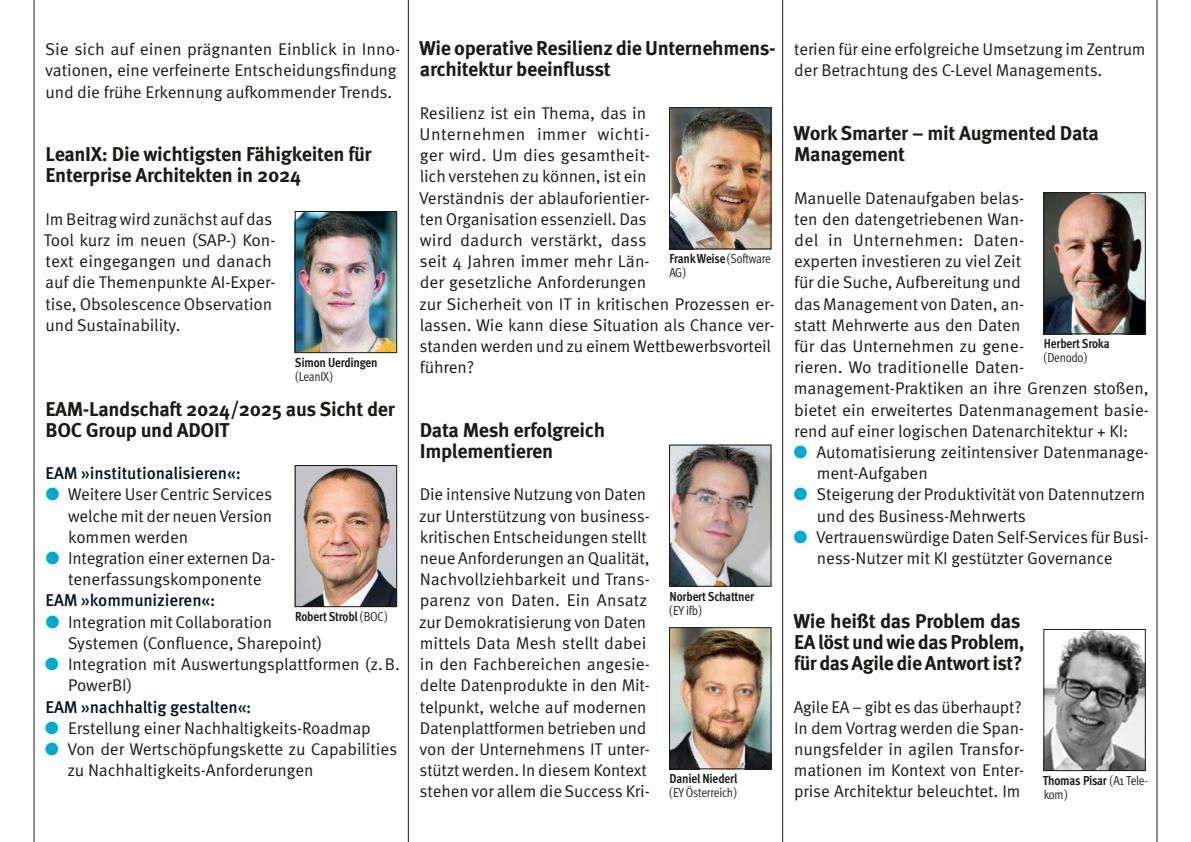
<style>
.page{position:relative;width:1191px;height:842px;background:#fff}
.page>*{position:absolute;margin:0;border:0;box-sizing:border-box;transform-origin:0 0}
.t1{font:700 20px/21.2px "Meta Pro";letter-spacing:-.015em;color:#1a1a18}
.t2{font:17px/21.2px "Meta Pro Norm";letter-spacing:-.005em;color:#1a1a18}
.t3{font:500 17px "Meta Pro";letter-spacing:-.005em;color:#00131a}
.t4{font:700 condensed 13px "Meta Pro";letter-spacing:-.015em;color:#1a1a18}
.t5{font:13px "Meta Pro Cond Norm";letter-spacing:-.015em;color:#1a1a18}
.s1{color:#00aacf}
.s2{font-family:"Meta Pro Cond Norm";font-weight:400;font-stretch:normal}
</style>
<div class="page">
<hr style="left:34px;top:0;width:1px;height:842px;background:#1a1a18">
<hr style="left:408px;top:0;width:1px;height:842px;background:#1a1a18">
<hr style="left:782px;top:0;width:1px;height:842px;background:#1a1a18">
<hr style="left:1156px;top:0;width:1px;height:842px;background:#1a1a18">
<img style="left:1045px;top:631px;width:98px;height:138px">
<div style="left:1043px;top:629px;width:102px;height:142px;border:1px solid #1a1a18"></div>
<img style="left:297px;top:213px;width:98px;height:138px">
<div style="left:295px;top:211px;width:102px;height:142px;border:1px solid #1a1a18"></div>
<img style="left:671px;top:447px;width:98px;height:137px">
<div style="left:669px;top:445px;width:102px;height:141px;border:1px solid #1a1a18"></div>
<img style="left:671px;top:629px;width:98px;height:138px">
<div style="left:669px;top:627px;width:102px;height:142px;border:1px solid #1a1a18"></div>
<img style="left:297px;top:467px;width:98px;height:138px">
<div style="left:295px;top:465px;width:102px;height:142px;border:1px solid #1a1a18"></div>
<img style="left:671px;top:109px;width:98px;height:138px">
<div style="left:669px;top:107px;width:102px;height:142px;border:1px solid #1a1a18"></div>
<img style="left:1045px;top:194px;width:98px;height:138px">
<div style="left:1043px;top:192px;width:102px;height:142px;border:1px solid #1a1a18"></div>
<p class="t2" style="left:45px;top:38px;width:357px">Sie sich auf einen prägnanten Einblick in Inno&shy;vationen, eine verfeinerte Entscheidungsfindung und die frühe Erkennung aufkommender Trends.</p>
<p class="t1" style="left:45px;top:142px;width:328px">LeanIX: Die wichtigsten Fähigkeiten für<br>Enterprise Architekten in 2024</p>
<p class="t2" style="left:44px;top:207px;width:233px">Im Beitrag wird zunächst auf das<br>Tool kurz im neuen (SAP-) Kon&shy;text eingegangen und danach auf die Themenpunkte AI-Exper&shy;tise, Obsolescence Observation und Sustainability.</p>
<p class="t4" style="left:295px;top:353px;width:84px">Simon Uerdingen</p>
<p class="t5" style="left:295px;top:367px;width:39px">(LeanIX)</p>
<p class="t1" style="left:45px;top:397px;width:351px">EAM-Landschaft 2024/2025 aus Sicht der<br>BOC Group und ADOIT</p>
<p class="t3" style="left:46px;top:460px;width:197px">EAM »institutionalisieren«:</p>
<p class="t2" style="left:68px;top:483px;width:206px;text-align:justify;text-indent:-23px"><span class="s1">●</span> Weitere User Centric Services welche mit der neuen Version kommen werden</p>
<p class="t2" style="left:46px;top:546px;width:231px;text-align:center"><span class="s1">●</span> Integration einer externen Da&shy;tenerfassungskomponente</p>
<p class="t3" style="left:46px;top:587px;width:171px">EAM »kommunizieren«:</p>
<p class="t2" style="left:68px;top:610px;width:256px;text-indent:-22px"><span class="s1">●</span> Integration mit Collaboration<br>Systemen (Confluence, Sharepoint)</p>
<p class="t2" style="left:68px;top:652px;width:333px;text-indent:-23px"><span class="s1">●</span> Integration mit Auswertungsplattformen (z.B.<br>PowerBI)</p>
<p class="t3" style="left:46px;top:693px;width:207px">EAM »nachhaltig gestalten«:</p>
<p class="t2" style="left:45px;top:716px;width:328px"><span class="s1">●</span> Erstellung einer Nachhaltigkeits-Roadmap</p>
<p class="t2" style="left:67px;top:737px;width:331px;text-indent:-23px"><span class="s1">●</span> Von der Wertschöpfungskette zu Capabilities zu Nachhaltigkeits-Anforderungen</p>
<p class="t4" style="left:295px;top:607px;width:94px">Robert Strobl <span class="s2">(BOC)</span></p>
<p class="t1" style="left:419px;top:36px;width:358px">Wie operative Resilienz die Unternehmens&shy;architektur beeinflusst</p>
<p class="t2" style="left:419px;top:101px;width:357px">Resilienz ist ein Thema, das in<br>Unternehmen immer wichti-<br>ger wird. Um dies gesamtheit-<br>lich verstehen zu können, ist ein<br>Verständnis der ablauforientier-<br>ten Organisation essenziell. Das<br>wird dadurch verstärkt, dass<br>seit 4 Jahren immer mehr Län-<br>der gesetzliche Anforderungen<br>zur Sicherheit von IT in kritischen Prozessen er&shy;lassen. Wie kann diese Situation als Chance ver&shy;standen werden und zu einem Wettbewerbsvorteil führen?</p>
<p class="t4" style="left:669px;top:249px;width:103px">Frank Weise <span class="s2">(Software</span></p>
<p class="t5" style="left:669px;top:263px;width:18px">AG)</p>
<p class="t1" style="left:420px;top:418px;width:187px">Data Mesh erfolgreich<br>Implementieren</p>
<p class="t2" style="left:419px;top:483px;width:232px">Die intensive Nutzung von Daten zur Unterstützung von business&shy;kritischen Entscheidungen stellt neue Anforderungen an Qualität,<br>Nachvollziehbarkeit und Trans&shy;parenz von Daten. Ein Ansatz zur Demokratisierung von Daten mittels Data Mesh stellt dabei in den Fachbereichen angesie&shy;delte Datenprodukte in den Mit&shy;telpunkt, welche auf modernen<br>Datenplattformen betrieben und von der Unternehmens IT unter&shy;stützt werden. In diesem Kontext stehen vor allem die Success Kri-</p>
<p class="t4" style="left:669px;top:586px;width:86px">Norbert Schattner</p>
<p class="t5" style="left:669px;top:601px;width:34px">(EY ifb)</p>
<p class="t4" style="left:669px;top:769px;width:69px">Daniel Niederl</p>
<p class="t5" style="left:669px;top:783px;width:69px">(EY Österreich)</p>
<p class="t2" style="left:794px;top:38px;width:353px">terien für eine erfolgreiche Umsetzung im Zentrum der Betrachtung des C-Level Managements.</p>
<p class="t1" style="left:793px;top:121px;width:307px">Work Smarter – mit Augmented Data<br>Management</p>
<p class="t2" style="left:794px;top:186px;width:356px">Manuelle Datenaufgaben belas-<br>ten den datengetriebenen Wan-<br>del in Unternehmen: Daten-<br>experten investieren zu viel Zeit<br>für die Suche, Aufbereitung und<br>das Management von Daten, an-<br>statt Mehrwerte aus den Daten<br>für das Unternehmen zu gene-<br>rieren. Wo traditionelle Daten&shy;management-Praktiken an ihre Grenzen stoßen, bietet ein erweitertes Datenmanagement basie&shy;rend auf einer logischen Datenarchitektur + KI:</p>
<p class="t2" style="left:816px;top:440px;width:334px;text-indent:-23px"><span class="s1">●</span> Automatisierung zeitintensiver Datenmanage&shy;ment-Aufgaben</p>
<p class="t2" style="left:817px;top:483px;width:330px;text-indent:-23px"><span class="s1">●</span> Steigerung der Produktivität von Datennutzern und des Business-Mehrwerts</p>
<p class="t2" style="left:816px;top:525px;width:334px;text-indent:-23px"><span class="s1">●</span> Vertrauenswürdige Daten Self-Services für Busi&shy;ness-Nutzer mit KI gestützter Governance</p>
<p class="t4" style="left:1044px;top:334px;width:67px">Herbert Sroka</p>
<p class="t5" style="left:1043px;top:348px;width:45px">(Denodo)</p>
<p class="t1" style="left:793px;top:609px;width:233px">Wie heißt das Problem das<br>EA löst und wie das Problem, für das Agile die Antwort ist?</p>
<p class="t2" style="left:793px;top:695px;width:232px">Agile EA – gibt es das überhaupt?<br>In dem Vortrag werden die Span&shy;nungsfelder in agilen Transfor&shy;mationen im Kontext von Enter&shy;prise Architektur beleuchtet. Im</p>
<p class="t4" style="left:1042px;top:771px;width:107px">Thomas Pisar <span class="s2">(A1 Tele-</span></p>
<p class="t5" style="left:1043px;top:785px;width:25px">kom)</p>
</div>
